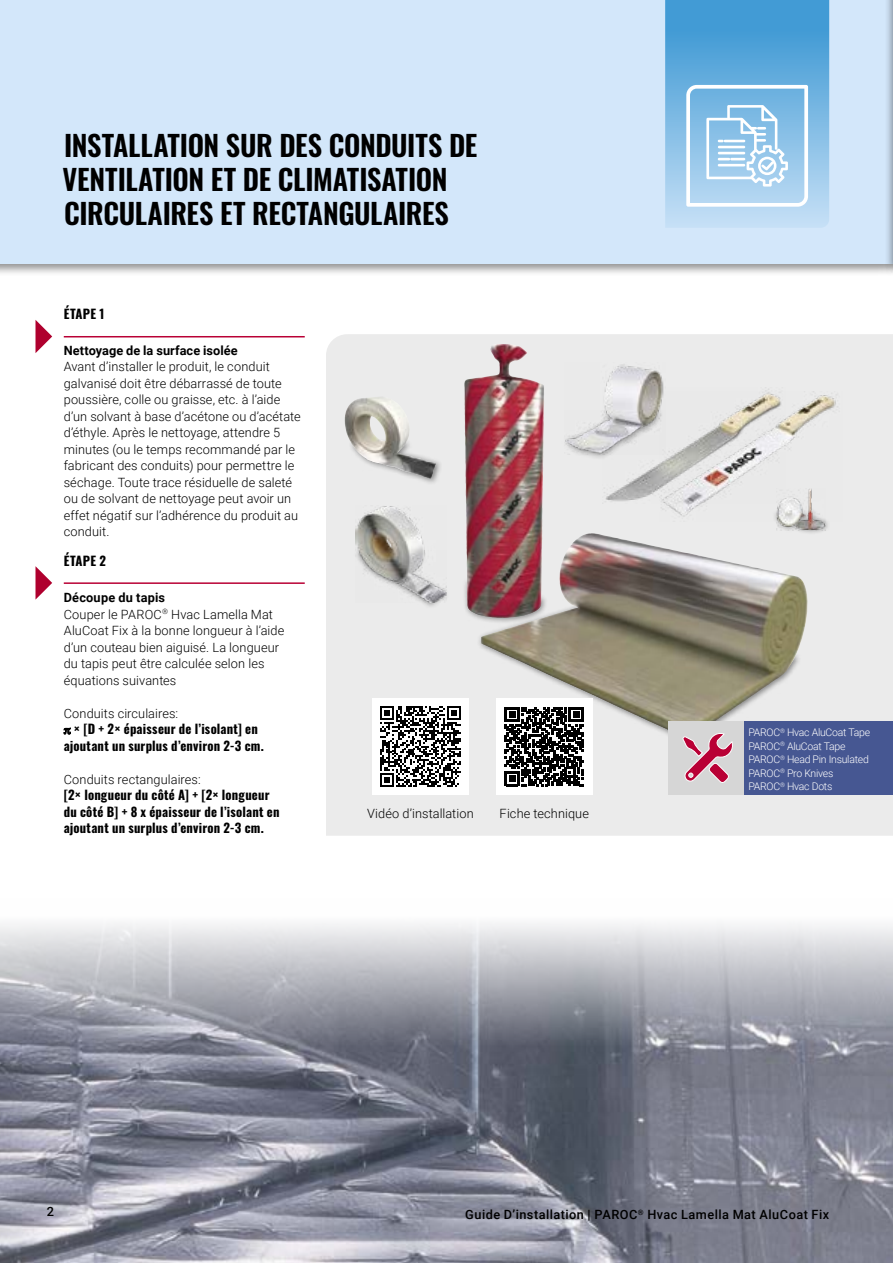
<style>
.page{position:relative;width:893px;height:1263px;background:#fff}
.page>*{position:absolute;margin:0;border:0;box-sizing:border-box;transform-origin:0 0}
.Cover_headline{font:600 28.5px/34.2px "Oswald";letter-spacing:-.01em;color:#000}
.t1{font:300 12.75px/16.5px "Roboto";letter-spacing:.01em;color:#000}
.t2{font:700 12.75px/16.5px "Oswald";letter-spacing:.015em;color:#000}
.t3{font:500 12.75px "Roboto";letter-spacing:.035em;color:#000}
.t4{font:300 10.5px/13.5px "Roboto";letter-spacing:-.025em;color:#fff}
.s1{font-weight:700}
.s2{font-family:"Roboto";font-weight:300}
</style>
<div class="page">
<div style="left:326px;top:334px;width:567px;height:502px;background:#ebebeb"></div>
<div style="left:463px;top:578px;width:339px;height:167px;background:#000;opacity:.45"></div>
<img style="left:467px;top:581px;width:328px;height:158px">
<img style="left:464px;top:344px;width:81px;height:274px">
<svg style="left:36px;top:320px;width:16px;height:33px"></svg>
<svg style="left:36px;top:566px;width:16px;height:33px"></svg>
<div style="left:0;top:0;width:893px;height:275px;background:#000;opacity:.45"></div>
<div style="left:0;top:0;width:893px;height:263px;background:#d3e7fa"></div>
<hr style="left:64px;top:336px;width:241px;height:1px;background:#b90035">
<hr style="left:64px;top:582px;width:241px;height:2px;background:#b90035">
<svg style="left:665px;top:0;width:164px;height:227px;background:#85bee5"></svg>
<div style="left:885px;top:0;width:8px;height:275px;background:#000;opacity:.45"></div>
<div style="left:372px;top:698px;width:96px;height:97px;background:#fff"></div>
<svg style="left:380px;top:706px;width:81px;height:81px"></svg>
<div style="left:496px;top:698px;width:96px;height:97px;background:#fff"></div>
<svg style="left:505px;top:707px;width:79px;height:79px"></svg>
<div style="left:669px;top:721px;width:224px;height:74px;background:#d6d6d6"></div>
<div style="left:744px;top:721px;width:149px;height:74px;background:#465792"></div>
<svg style="left:682px;top:733px;width:51px;height:50px"></svg>
<img style="left:660px;top:392px;width:182px;height:130px">
<img style="left:602px;top:388px;width:183px;height:115px">
<div style="left:354px;top:548px;width:96px;height:61px;background:#000;opacity:.45"></div>
<img style="left:355px;top:505px;width:91px;height:97px">
<img style="left:0;top:923px;width:893px;height:340px">
<div style="left:561px;top:405px;width:104px;height:54px;background:#eaeaea"></div>
<img style="left:565px;top:362px;width:100px;height:93px">
<div style="left:771px;top:509px;width:59px;height:26px;background:#000;opacity:.45"></div>
<img style="left:776px;top:488px;width:50px;height:43px">
<div style="left:348px;top:440px;width:94px;height:46px;background:#000;opacity:.45"></div>
<img style="left:351px;top:443px;width:58px;height:29px">
<img style="left:345px;top:397px;width:36px;height:45px">
<p class="Cover_headline" style="left:62px;top:130px;width:416px">INSTALLATION SUR DES CONDUITS DE<br>VENTILATION ET DE CLIMATISATION<br>CIRCULAIRES ET RECTANGULAIRES</p>
<p class="t2" style="left:64px;top:307px;width:42px">ÉTAPE 1</p>
<p class="t1" style="left:64px;top:341px;width:238px"><span class="s1">Nettoyage de la surface isolée<br></span>Avant d’installer le produit, le conduit galvanisé doit être débarrassé de toute poussière, colle ou graisse, etc. à l’aide d’un solvant à base d’acétone ou d’acétate d’éthyle. Après le nettoyage, attendre 5 minutes (ou le temps recommandé par le fabricant des conduits) pour permettre le séchage. Toute trace résiduelle de saleté ou de solvant de nettoyage peut avoir un effet négatif sur l’adhérence du produit au conduit.</p>
<p class="t2" style="left:64px;top:553px;width:44px">ÉTAPE 2</p>
<p class="t1" style="left:64px;top:589px;width:222px"><span class="s1">Découpe du tapis<br></span>Couper le PAROC<sup>®</sup> Hvac Lamella Mat<br>AluCoat Fix à la bonne longueur à l’aide d’un couteau bien aiguisé. La longueur du tapis peut être calculée selon les équations suivantes</p>
<p class="t1" style="left:64px;top:704px;width:116px">Conduits circulaires:</p>
<p class="t2" style="left:74px;top:721px;width:185px">× [D + 2× épaisseur de l’isolant] en</p>
<p class="t2" style="left:64px;top:738px;width:201px">ajoutant un surplus d’environ 2-3 cm.</p>
<p class="t2" style="left:64px;top:771px;width:217px"><span class="s2">Conduits rectangulaires:<br></span>[2× longueur du côté A] + [2× longueur du côté B] + 8 x épaisseur de l’isolant en ajoutant un surplus d’environ 2-3 cm.</p>
<p class="t1" style="left:367px;top:804px;width:108px">Vidéo d’installation</p>
<p class="t1" style="left:500px;top:804px;width:91px">Fiche technique</p>
<p class="t4" style="left:748px;top:725px;width:123px">PAROC<sup>®</sup> Hvac AluCoat Tape</p>
<p class="t4" style="left:748px;top:739px;width:99px">PAROC<sup>®</sup> AluCoat Tape</p>
<p class="t4" style="left:748px;top:752px;width:122px">PAROC<sup>®</sup> Head Pin Insulated<br>PAROC<sup>®</sup> Pro Knives</p>
<p class="t4" style="left:748px;top:779px;width:85px">PAROC<sup>®</sup> Hvac Dots</p>
<p class="t3" style="left:47px;top:1203px;width:9px">2</p>
<p class="t3" style="left:465px;top:1205px;width:365px">Guide D’installation | PAROC<sup>®</sup> Hvac Lamella Mat AluCoat Fix</p>
</div>
